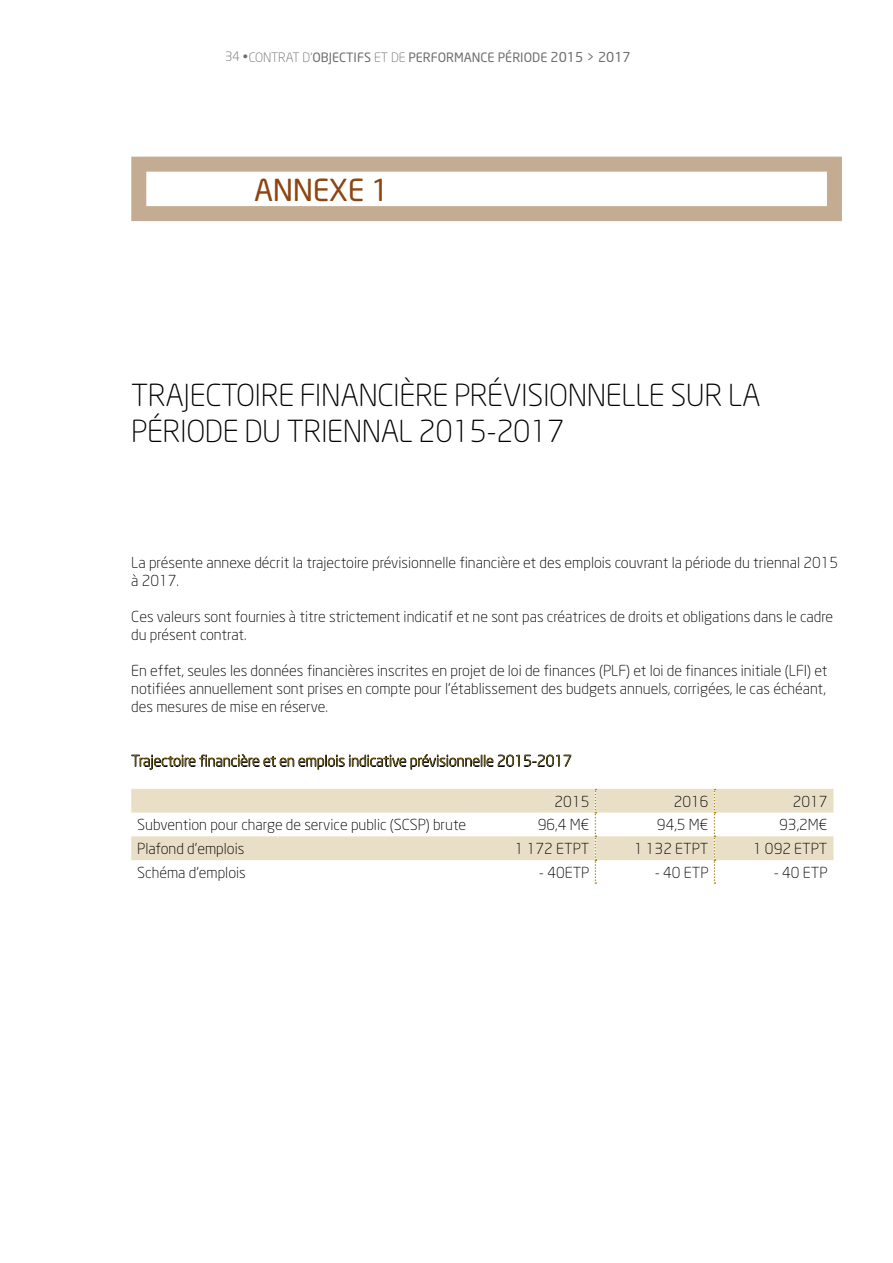
<style>
.page{position:relative;width:893px;height:1263px;background:#fff}
.page>*{position:absolute;margin:0;border:0;box-sizing:border-box;transform-origin:0 0}
.t1{font:300 30px/36px "Neo Sans";letter-spacing:-.015em;color:#000}
.t2{font:30px "Neo Sans";letter-spacing:-.015em;color:#8d4612}
.t3{font:300 15px/18px "Neo Sans";color:#000}
.t4{font:300 15px "Neo Sans";color:#ad8f21}
.t5{font:12.75px "Neo Sans";color:#6d6e71}
.s1{font-weight:300}
.s2{font-size:13.5px}
</style>
<div class="page">
<svg style="left:131px;top:789px;width:702px;height:71px;fill:#e8dfc6"></svg>
<svg style="left:595px;top:789px;width:1px;height:95px"></svg>
<svg style="left:714px;top:789px;width:1px;height:95px"></svg>
<svg style="left:131px;top:754px;width:441px;height:16px"></svg>
<div style="left:131px;top:157px;width:711px;height:64px;border:15px solid #c3ac91"></div>
<p class="t5" style="left:225px;top:49px;width:407px"><span class="s1">34 •Contrat d’</span>OBJECTIFS <span class="s1">et de</span> PERFORMANCE PÉRIODE <span class="s2">2015 &gt; 2017</span></p>
<h1 class="t2" style="left:254px;top:171px;width:136px">ANNEXE 1</h1>
<h1 class="t1" style="left:131px;top:377px;width:631px">TRAJECTOIRE FINANCIÈRE PRÉVISIONNELLE SUR LA<br>PÉRIODE DU TRIENNAL 2015-2017</h1>
<p class="t3" style="left:131px;top:554px;width:708px">La présente annexe décrit la trajectoire prévisionnelle financière et des emplois couvrant la période du triennal 2015 à 2017.</p>
<p class="t3" style="left:131px;top:608px;width:703px">Ces valeurs sont fournies à titre strictement indicatif et ne sont pas créatrices de droits et obligations dans le cadre du présent contrat.</p>
<p class="t3" style="left:131px;top:662px;width:698px;text-align:justify">En effet, seules les données financières inscrites en projet de loi de finances (PLF) et loi de finances initiale (LFI) et notifiées annuellement sont prises en compte pour l’établissement des budgets annuels, corrigées, le cas échéant, des mesures de mise en réserve.</p>
<p class="t4" style="left:131px;top:752px;width:442px">Trajectoire financière et en emplois indicative prévisionnelle 2015-2017</p>
<p class="t3" style="left:555px;top:792px;width:36px">2015</p>
<p class="t3" style="left:674px;top:792px;width:36px">2016</p>
<p class="t3" style="left:793px;top:792px;width:36px">2017</p>
<p class="t3" style="left:137px;top:816px;width:330px">Subvention pour charge de service public (SCSP) brute</p>
<p class="t3" style="left:538px;top:816px;width:53px">96,4 M€</p>
<p class="t3" style="left:657px;top:816px;width:53px">94,5 M€</p>
<p class="t3" style="left:779px;top:816px;width:50px">93,2M€</p>
<p class="t3" style="left:137px;top:839px;width:109px">Plafond d’emplois</p>
<p class="t3" style="left:515px;top:839px;width:76px">1 172 ETPT</p>
<p class="t3" style="left:634px;top:839px;width:76px">1 132 ETPT</p>
<p class="t3" style="left:753px;top:839px;width:76px">1 092 ETPT</p>
<p class="t3" style="left:137px;top:863px;width:110px">Schéma d’emplois</p>
<p class="t3" style="left:539px;top:863px;width:52px">- 40ETP</p>
<p class="t3" style="left:655px;top:863px;width:55px">- 40 ETP</p>
<p class="t3" style="left:774px;top:863px;width:55px">- 40 ETP</p>
</div>
